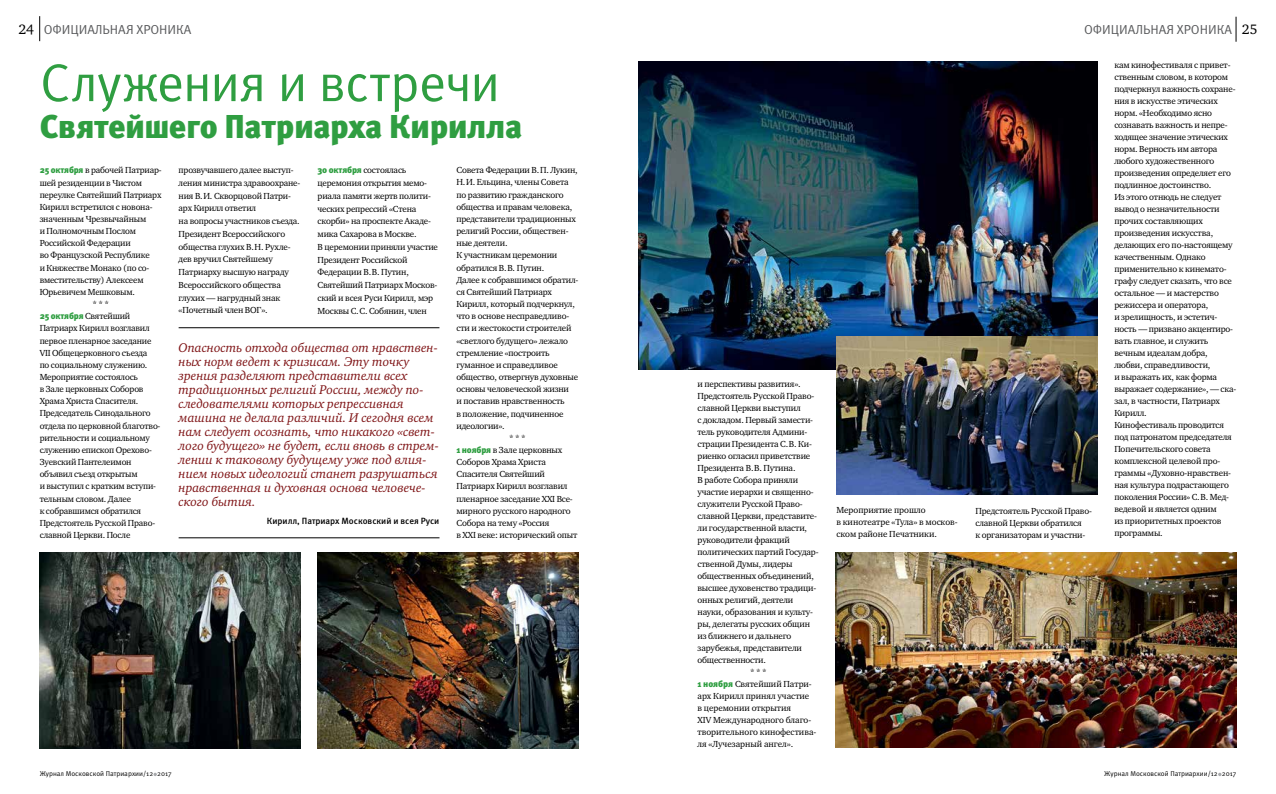
<style>
.page{position:relative;width:1276px;height:794px;background:#fff}
.page>*{position:absolute;margin:0;border:0;box-sizing:border-box;transform-origin:0 0}
.t1{font:53px "Meta Pro";letter-spacing:-.02em;color:#2f9e41}
.t2{font:900 33px "Meta Pro";letter-spacing:-.015em;color:#2f9e41}
.t3{font:14px "Charter ITC";color:#000}
.t4{font:italic 13px/14px "Charter ITC";letter-spacing:-.005em;color:#7f1416}
.t5{font:13px "Meta Pro";letter-spacing:-.005em;color:#58595b}
.t6{font:9px/12px "Charter ITC";letter-spacing:-.02em;color:#000}
.t7{font:500 9px "Meta Pro";letter-spacing:-.005em;color:#000}
.t8{font:900 9px "Meta Pro";letter-spacing:-.02em;color:#2f9e41}
.t9{font:7px "Meta Pro";color:#000}
.s1{font-family:"Charter ITC";font-size:14px;color:#000}
.s2{font-family:"Meta Pro";font-weight:900;color:#2f9e41}
.s3{font-family:"Charter ITC";font-weight:400;color:#000}
</style>
<div class="page">
<svg style="left:153px;top:772px;width:4px;height:4px"></svg>
<svg style="left:39px;top:16px;width:1px;height:25px"></svg>
<svg style="left:1235px;top:17px;width:1px;height:25px"></svg>
<img style="left:317px;top:552px;width:261px;height:196px">
<img style="left:40px;top:552px;width:260px;height:196px">
<img style="left:836px;top:552px;width:400px;height:195px">
<hr style="left:179px;top:327px;width:260px;height:1px;background:#000">
<hr style="left:179px;top:537px;width:260px;height:1px;background:#000">
<img style="left:638px;top:62px;width:459px;height:307px">
<img style="left:836px;top:336px;width:261px;height:159px">
<h3 class="t5" style="left:19px;top:21px;width:174px"><span class="s1">24</span> ОФИЦИАЛЬНАЯ ХРОНИКА</h3>
<h3 class="t3" style="left:1242px;top:20px;width:17px">25</h3>
<h3 class="t5" style="left:1084px;top:21px;width:149px">ОФИЦИАЛЬНАЯ ХРОНИКА</h3>
<h1 class="t1" style="left:40px;top:49px;width:462px">Служения и встречи</h1>
<h2 class="t2" style="left:40px;top:106px;width:484px">Святейшего Патриарха Кирилла</h2>
<p class="t6" style="left:40px;top:164px;width:123px"><span class="s2">25 октября</span> в рабочей Патриар-</p>
<p class="t6" style="left:40px;top:176px;width:104px">шей резиденции в Чистом</p>
<p class="t6" style="left:40px;top:189px;width:123px">переулке Святейший Патриарх</p>
<p class="t6" style="left:40px;top:201px;width:114px">Кирилл встретился с новона-</p>
<p class="t6" style="left:40px;top:213px;width:108px">значенным Чрезвычайным</p>
<p class="t6" style="left:40px;top:225px;width:98px">и Полномочным Послом</p>
<p class="t6" style="left:40px;top:237px;width:93px">Российской Федерации</p>
<p class="t6" style="left:40px;top:249px;width:112px">во Французской Республике</p>
<p class="t6" style="left:40px;top:261px;width:111px">и Княжестве Монако (по со-</p>
<p class="t6" style="left:40px;top:274px;width:105px">вместительству) Алексеем</p>
<p class="t6" style="left:40px;top:286px;width:97px">Юрьевичем Мешковым.</p>
<p class="t6" style="left:92px;top:298px;width:18px">* * *</p>
<p class="t8" style="left:40px;top:310px;width:92px">25 октября <span class="s3">Святейший</span></p>
<p class="t6" style="left:40px;top:322px;width:122px">Патриарх Кирилл возглавил первое пленарное заседание<br>VII Общецерковного съезда<br>по социальному служению.<br>Мероприятие состоялось<br>в Зале церковных Соборов<br>Храма Христа Спасителя.<br>Председатель Синодального отдела по церковной благотво&shy;рительности и социальному служению епископ Орехово-<br>Зуевский Пантелеимон объявил съезд открытым<br>и выступил с кратким вступи&shy;тельным словом. Далее<br>к собравшимся обратился<br>Предстоятель Русской Право&shy;славной Церкви. После</p>
<p class="t6" style="left:179px;top:164px;width:123px;line-height:12.7px">прозвучавшего далее выступ&shy;ления министра здравоохране&shy;ния В.И. Скворцовой Патри&shy;арх Кирилл ответил<br>на вопросы участников съезда.<br>Президент Всероссийского общества глухих В.Н. Рухле&shy;дев вручил Святейшему<br>Патриарху высшую награду<br>Всероссийского общества глухих — нагрудный знак «Почетный член ВОГ».</p>
<p class="t6" style="left:317px;top:164px;width:122px;line-height:12.7px"><span class="s2">30 октября</span> состоялась церемония открытия мемо&shy;риала памяти жертв полити&shy;ческих репрессий «Стена скорби» на проспекте Акаде&shy;мика Сахарова в Москве.<br>В церемонии приняли участие<br>Президент Российской<br>Федерации В.В. Путин,<br>Святейший Патриарх Москов&shy;ский и всея Руси Кирилл, мэр<br>Москвы С.С. Собянин, член</p>
<p class="t6" style="left:456px;top:164px;width:123px">Совета Федерации В.П. Лукин,</p>
<p class="t6" style="left:456px;top:176px;width:114px">Н.И. Ельцина, члены Совета</p>
<p class="t6" style="left:456px;top:188px;width:109px">по развитию гражданского</p>
<p class="t6" style="left:456px;top:201px;width:117px">общества и правам человека,</p>
<p class="t6" style="left:456px;top:213px;width:121px">представители традиционных</p>
<p class="t6" style="left:456px;top:225px;width:114px">религий России, обществен-</p>
<p class="t6" style="left:456px;top:237px;width:53px">ные деятели.</p>
<p class="t6" style="left:456px;top:249px;width:102px">К участникам церемонии</p>
<p class="t6" style="left:456px;top:261px;width:89px">обратился В.В. Путин.</p>
<p class="t6" style="left:456px;top:274px;width:123px">Далее к собравшимся обратил-</p>
<p class="t6" style="left:456px;top:286px;width:97px">ся Святейший Патриарх</p>
<p class="t6" style="left:456px;top:298px;width:120px">Кирилл, который подчеркнул,</p>
<p class="t6" style="left:456px;top:310px;width:114px">что в основе несправедливо-</p>
<p class="t6" style="left:456px;top:322px;width:116px">сти и жестокости строителей</p>
<p class="t6" style="left:456px;top:334px;width:113px">«светлого будущего» лежало</p>
<p class="t6" style="left:456px;top:346px;width:95px">стремление «построить</p>
<p class="t6" style="left:456px;top:359px;width:103px">гуманное и справедливое</p>
<p class="t6" style="left:456px;top:371px;width:123px">общество, отвергнув духовные</p>
<p class="t6" style="left:456px;top:383px;width:114px">основы человеческой жизни</p>
<p class="t6" style="left:456px;top:395px;width:110px">и поставив нравственность</p>
<p class="t6" style="left:456px;top:407px;width:108px">в положение, подчиненное</p>
<p class="t6" style="left:456px;top:419px;width:50px">идеологии».</p>
<p class="t6" style="left:509px;top:432px;width:18px">* * *</p>
<p class="t6" style="left:456px;top:444px;width:107px"><span class="s2">1 ноября</span> в Зале церковных</p>
<p class="t6" style="left:456px;top:456px;width:91px">Соборов Храма Христа</p>
<p class="t6" style="left:456px;top:468px;width:90px">Спасителя Святейший</p>
<p class="t6" style="left:456px;top:480px;width:113px">Патриарх Кирилл возглавил</p>
<p class="t6" style="left:456px;top:492px;width:118px">пленарное заседание XXI Все-</p>
<p class="t6" style="left:456px;top:505px;width:116px">мирного русского народного</p>
<p class="t6" style="left:456px;top:517px;width:94px">Собора на тему «Россия</p>
<p class="t6" style="left:456px;top:529px;width:122px">в XXI веке: исторический опыт</p>
<p class="t4" style="left:179px;top:340px;width:262px">Опасность отхода общества от нравствен&shy;ных норм ведет к кризисам. Эту точку зрения разделяют представители всех традиционных религий России, между по&shy;следователями которых репрессивная машина не делала различий. И сегодня всем нам следует осознать, что никакого «свет&shy;лого будущего» не будет, если вновь в стрем&shy;лении к таковому будущему уже под влия&shy;нием новых идеологий станет разрушаться нравственная и духовная основа человече&shy;ского бытия.</p>
<p class="t7" style="left:267px;top:515px;width:174px">Кирилл, Патриарх Московский и всея Руси</p>
<p class="t6" style="left:697px;top:378px;width:105px">и перспективы развития».</p>
<p class="t6" style="left:697px;top:390px;width:118px">Предстоятель Русской Право-</p>
<p class="t6" style="left:697px;top:402px;width:105px">славной Церкви выступил</p>
<p class="t6" style="left:697px;top:414px;width:117px">с докладом. Первый замести-</p>
<p class="t6" style="left:697px;top:426px;width:111px">тель руководителя Админи-</p>
<p class="t6" style="left:697px;top:438px;width:116px">страции Президента С.В. Ки-</p>
<p class="t6" style="left:697px;top:450px;width:114px">риенко огласил приветствие</p>
<p class="t6" style="left:697px;top:462px;width:99px">Президента В.В. Путина.</p>
<p class="t6" style="left:697px;top:474px;width:102px">В работе Собора приняли</p>
<p class="t6" style="left:697px;top:486px;width:118px">участие иерархи и священно-</p>
<p class="t6" style="left:697px;top:498px;width:107px">служители Русской Право-</p>
<p class="t6" style="left:697px;top:510px;width:121px">славной Церкви, представите-</p>
<p class="t6" style="left:697px;top:522px;width:111px">ли государственной власти,</p>
<p class="t6" style="left:697px;top:534px;width:94px">руководители фракций</p>
<p class="t6" style="left:697px;top:546px;width:123px">политических партий Государ-</p>
<p class="t6" style="left:697px;top:558px;width:96px">ственной Думы, лидеры</p>
<p class="t6" style="left:697px;top:570px;width:118px">общественных объединений,</p>
<p class="t6" style="left:697px;top:582px;width:120px">высшее духовенство традици-</p>
<p class="t6" style="left:697px;top:594px;width:97px">онных религий, деятели</p>
<p class="t6" style="left:697px;top:606px;width:117px">науки, образования и культу-</p>
<p class="t6" style="left:697px;top:618px;width:114px">ры, делегаты русских общин</p>
<p class="t6" style="left:697px;top:630px;width:95px">из ближнего и дальнего</p>
<p class="t6" style="left:697px;top:642px;width:106px">зарубежья, представители</p>
<p class="t6" style="left:697px;top:654px;width:70px">общественности.</p>
<p class="t6" style="left:750px;top:666px;width:18px">* * *</p>
<p class="t6" style="left:697px;top:678px;width:116px"><span class="s2">1 ноября</span> Святейший Патри-</p>
<p class="t6" style="left:697px;top:690px;width:113px">арх Кирилл принял участие</p>
<p class="t6" style="left:697px;top:702px;width:95px">в церемонии открытия</p>
<p class="t6" style="left:697px;top:714px;width:115px">XIV Международного благо-</p>
<p class="t6" style="left:697px;top:726px;width:120px">творительного кинофестива-</p>
<p class="t6" style="left:697px;top:738px;width:97px">ля «Лучезарный ангел».</p>
<p class="t6" style="left:836px;top:503px;width:123px">Мероприятие прошло<br>в кинотеатре «Тула» в москов&shy;ском районе Печатники.</p>
<p class="t6" style="left:975px;top:504px;width:118px">Предстоятель Русской Право&shy;славной Церкви обратился<br>к организаторам и участни-</p>
<p class="t6" style="left:1114px;top:59px;width:123px">кам кинофестиваля с привет&shy;ственным словом, в котором подчеркнул важность сохране&shy;ния в искусстве этических норм. «Необходимо ясно сознавать важность и непре&shy;ходящее значение этических норм. Верность им автора любого художественного произведения определяет его подлинное достоинство.<br>Из этого отнюдь не следует вывод о незначительности прочих составляющих произведения искусства, делающих его по-настоящему качественным. Однако применительно к кинемато&shy;графу следует сказать, что все остальное — и мастерство режиссера и оператора,<br>и зрелищность, и эстетич&shy;ность — призвано акцентиро&shy;вать главное, и служить вечным идеалам добра, любви, справедливости,<br>и выражать их, как форма выражает содержание», — ска&shy;зал, в частности, Патриарх<br>Кирилл.<br>Кинофестиваль проводится под патронатом председателя<br>Попечительского совета комплексной целевой про&shy;граммы «Духовно-нравствен&shy;ная культура подрастающего поколения России» С.В. Мед&shy;ведевой и является одним<br>из приоритетных проектов программы.</p>
<p class="t9" style="left:40px;top:769px;width:133px">Журнал Московской Патриархии/12 2017</p>
<p class="t9" style="left:1104px;top:769px;width:133px">Журнал Московской Патриархии/12 2017</p>
</div>
